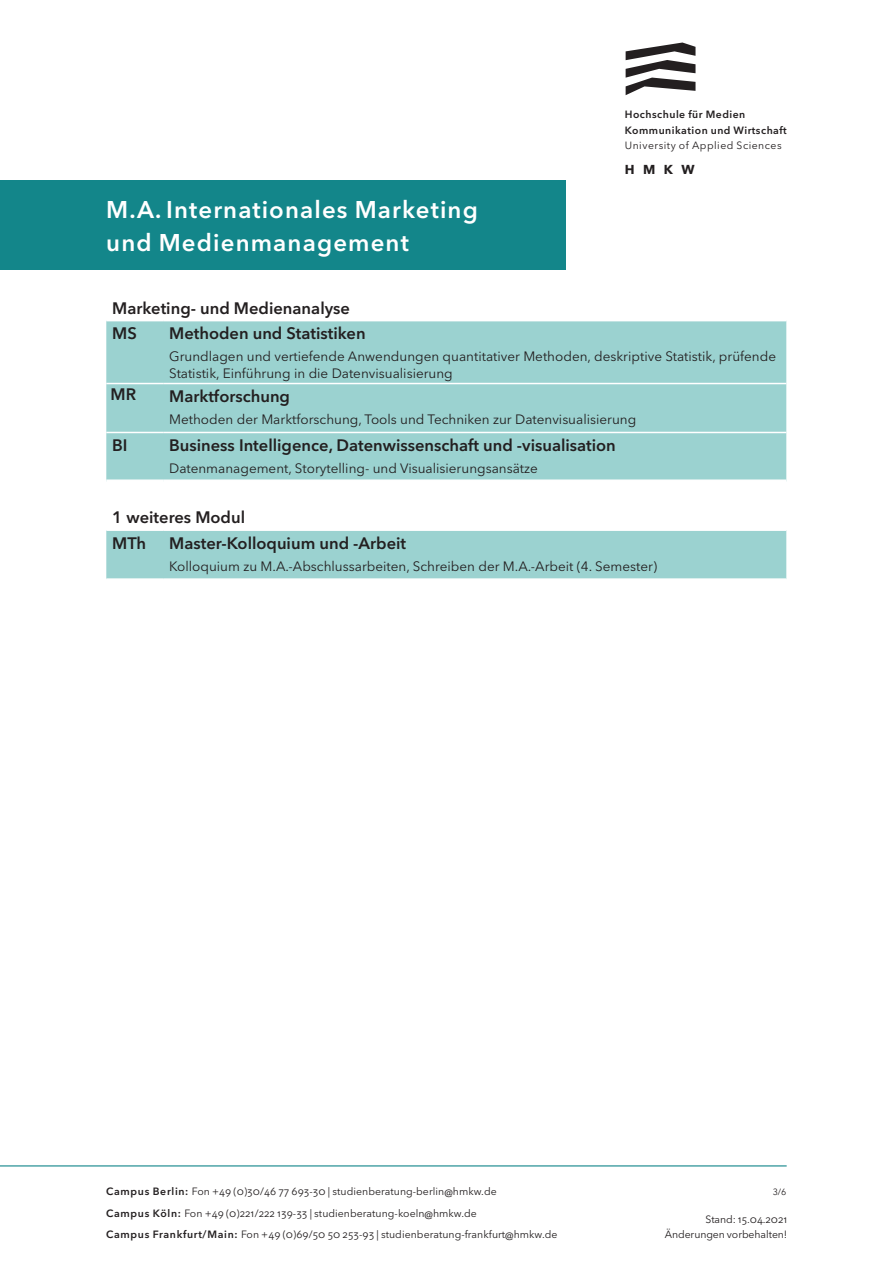
<style>
.page{position:relative;width:893px;height:1263px;background:#fff}
.page>*{position:absolute;margin:0;border:0;box-sizing:border-box;transform-origin:0 0}
.t1{font:600 24px/33px "Avenir Next LT Pro";letter-spacing:.045em;color:#fff}
.t2{font:600 16.5px/25px "Avenir Next LT Pro";color:#231f20}
.t3{font:13.5px/16.2px "Avenir Next LT Pro";color:#231f20}
.t4{font:700 12.9px "Avenir Next LT Pro";color:#231f20}
.t5{font:10.5px/21.5px "Avenir Next LT Pro";letter-spacing:.005em;color:#231f20;text-align:right}
.t6{font:600 10.5px/15.8px "Avenir Next LT Pro";letter-spacing:.045em;color:#231f20}
.t7{font:10.5px "Avenir Next LT Pro";letter-spacing:.045em;color:#231f20}
.t8{font:9px "Avenir Next LT Pro";color:#231f20}
.s1{font-weight:600}
</style>
<div class="page">
<svg style="left:626px;top:43px;width:69px;height:52px"></svg>
<hr style="left:0;top:1165px;width:787px;height:1px;background:#13868a">
<div style="left:0;top:181px;width:566px;height:89px;background:#13868a"></div>
<div style="left:106px;top:321px;width:680px;height:158px;background:#9bd2d0"></div>
<hr style="left:106px;top:383px;width:57px;height:1px;background:#fff">
<hr style="left:163px;top:383px;width:623px;height:1px;background:#fff">
<hr style="left:106px;top:432px;width:57px;height:1px;background:#fff">
<hr style="left:163px;top:432px;width:623px;height:1px;background:#fff">
<div style="left:106px;top:531px;width:680px;height:47px;background:#9bd2d0"></div>
<h1 class="t1" style="left:106px;top:193px;width:373px">M. A. Internationales Marketing und Medienmanagement</h1>
<p class="t6" style="left:625px;top:106px;width:164px">Hochschule für Medien<br>Kommunikation und Wirtschaft</p>
<p class="t7" style="left:625px;top:139px;width:158px">University of Applied Sciences</p>
<p class="t4" style="left:625px;top:162px;width:71px">HMKW</p>
<p class="t2" style="left:112px;top:296px;width:239px">Marketing- und Medienanalyse<br>MS</p>
<p class="t2" style="left:169px;top:321px;width:198px">Methoden und Statistiken</p>
<p class="t3" style="left:169px;top:348px;width:608px">Grundlagen und vertiefende Anwendungen quantitativer Methoden, deskriptive Statistik, prüfende<br>Statistik, Einführung in die Datenvisualisierung</p>
<p class="t2" style="left:111px;top:382px;width:27px">MR</p>
<p class="t2" style="left:169px;top:384px;width:122px">Marktforschung</p>
<p class="t3" style="left:169px;top:411px;width:469px">Methoden der Marktforschung, Tools und Techniken zur Datenvisualisierung</p>
<p class="t2" style="left:112px;top:432px;width:17px">BI</p>
<p class="t2" style="left:169px;top:432px;width:448px">Business Intelligence, Datenwissenschaft und -visualisation</p>
<p class="t3" style="left:169px;top:460px;width:370px">Datenmanagement, Storytelling- und Visualisierungsansätze</p>
<p class="t2" style="left:112px;top:504px;width:134px;line-height:25.5px">1 weiteres Modul<br>MTh</p>
<p class="t2" style="left:169px;top:530px;width:239px">Master-Kolloquium und -Arbeit</p>
<p class="t3" style="left:169px;top:558px;width:489px">Kolloquium zu M.A.-Abschlussarbeiten, Schreiben der M.A.-Arbeit (4. Semester)</p>
<p class="t5" style="left:106px;top:1181px;width:453px;text-align:left"><span class="s1">Campus Berlin:</span> Fon +49 (0)30/46 77 693-30 | studienberatung-berlin@hmkw.de<br><span class="s1">Campus Köln:</span> Fon +49 (0)221/222 139-33 | studienberatung-koeln@hmkw.de<br><span class="s1">Campus Frankfurt/Main:</span> Fon +49 (0)69/50 50 253-93 | studienberatung-frankfurt@hmkw.de</p>
<p class="t8" style="left:773px;top:1187px;width:15px">3/6</p>
<p class="t5" style="left:665px;top:1212px;width:124px;line-height:15px">Stand: 15.04.2021<br>Änderungen vorbehalten!</p>
</div>
